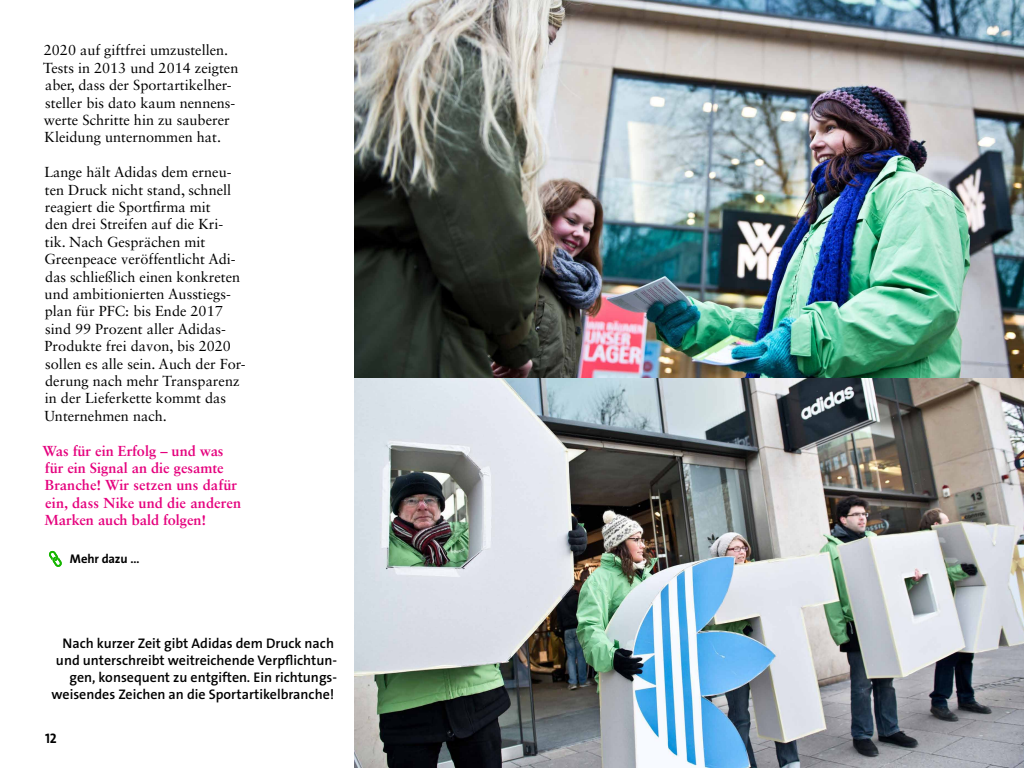
<style>
.page{position:relative;width:1024px;height:768px;background:#fff}
.page>*{position:absolute;margin:0;border:0;box-sizing:border-box;transform-origin:0 0}
.t1{font:14.5px/17.4px "Sabon LT Std";color:#000}
.t2{font:700 14.5px/17.4px "Sabon LT Std";color:#e5007d}
.t3{font:600 14px/17px "The Sans B W6";color:#000;text-align:right}
.t4{font:13.85px "The Sans LP7 Bld";color:#000}
.t5{font:700 12.65px "The Sans B W7";letter-spacing:-.015em;color:#000}
</style>
<div class="page">
<img style="left:354px;top:0;width:670px;height:768px">
<svg style="left:49px;top:550px;width:13px;height:17px"></svg>
<p class="t1" style="left:43px;top:42px;width:197px">2020 auf giftfrei umzustellen.<br>Tests in 2013 und 2014 zeigten aber, dass der Sportartikelher&shy;steller bis dato kaum nennens&shy;werte Schritte hin zu sauberer<br>Kleidung unternommen hat.</p>
<p class="t1" style="left:44px;top:163px;width:203px">Lange hält Adidas dem erneu&shy;ten Druck nicht stand, schnell reagiert die Sportfirma mit<br>den drei Streifen auf die Kri&shy;tik. Nach Gesprächen mit<br>Greenpeace veröffentlicht Adi&shy;das schließlich einen konkreten und ambitionierten Ausstiegs&shy;plan für PFC: bis Ende 2017 sind 99 Prozent aller Adidas-<br>Produkte frei davon, bis 2020 sollen es alle sein. Auch der For&shy;derung nach mehr Transparenz in der Lieferkette kommt das<br>Unternehmen nach.</p>
<p class="t2" style="left:43px;top:442px;width:200px">Was für ein Erfolg – und was für ein Signal an die gesamte<br>Branche! Wir setzen uns dafür ein, dass Nike und die anderen<br>Marken auch bald folgen!</p>
<p class="t5" style="left:70px;top:551px;width:71px">Mehr dazu ...</p>
<p class="t3" style="left:52px;top:635px;width:287px">Nach kurzer Zeit gibt Adidas dem Druck nach und unterschreibt weitreichende Verpflichtun&shy;gen, konsequent zu entgiften. Ein richtungs&shy;weisendes Zeichen an die Sportartikelbranche!</p>
<p class="t4" style="left:45px;top:730px;width:13px">12</p>
</div>
